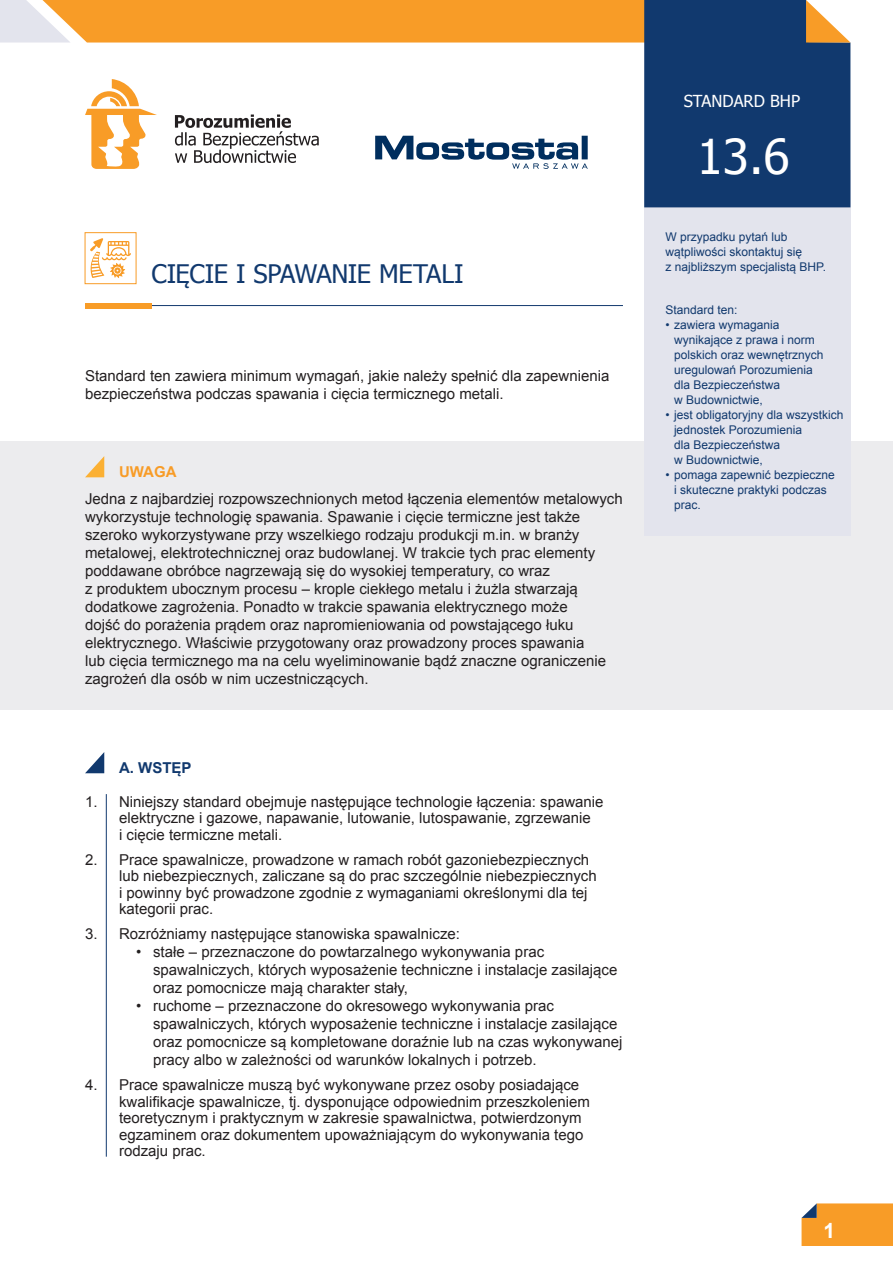
<style>
.page{position:relative;width:893px;height:1263px;background:#fff}
.page>*{position:absolute;margin:0;border:0;box-sizing:border-box;transform-origin:0 0}
.t1{font:48px "Tahoma";color:#fff}
.Tytul{font:25.5px "Tahoma";letter-spacing:-.015em;color:#11396e}
.tekst{font:700 21px "Arial";color:#fff}
.t2{font:16.5px "Tahoma";color:#fff}
.tekst-2{font:15px/18px "Arial";color:#231f20}
.Tekst_numerowany{font:15px/16.5px "Arial";color:#231f20}
.Tekst_kropki{font:15px/18px "Arial";color:#231f20}
.Tytulik{font:700 15px "Arial";color:#11396e}
.Uwaga{font:700 15px "Arial";color:#f89c27}
.tekst_wymienianie{font:12px/15px "Arial";color:#11396e}
.tekst-3{font:12px/15px "Arial";color:#11396e}
</style>
<div class="page">
<div style="left:0;top:441px;width:893px;height:268px;background:#ececee"></div>
<svg style="left:85px;top:456px;width:19px;height:21px"></svg>
<svg style="left:85px;top:752px;width:19px;height:21px"></svg>
<hr style="left:151px;top:305px;width:472px;height:1px;background:#11396e">
<div style="left:644px;top:170px;width:206px;height:365px;background:#e3e4ed"></div>
<div style="left:85px;top:303px;width:66px;height:5px;background:#f89c27"></div>
<svg style="left:801px;top:1203px;width:92px;height:43px;background:#f19d32"></svg>
<hr style="left:106px;top:794px;width:1px;height:363px;background:#11396e">
<div style="left:85px;top:232px;width:51px;height:52px;border:1px solid #f89c27"></div>
<svg style="left:90px;top:238px;width:41px;height:40px"></svg>
<svg style="left:0;top:0;width:850px;height:207px"></svg>
<p class="Tytul" style="left:151px;top:257px;width:314px">CIĘCIE I SPAWANIE METALI</p>
<p class="tekst-2" style="left:85px;top:367px;width:526px">Standard ten zawiera minimum wymagań, jakie należy spełnić dla zapewnienia bezpieczeństwa podczas spawania i cięcia termicznego metali.</p>
<p class="Uwaga" style="left:119px;top:462px;width:59px">UWAGA</p>
<p class="tekst-2" style="left:85px;top:490px;width:539px">Jedna z najbardziej rozpowszechnionych metod łączenia elementów metalowych wykorzystuje technologię spawania. Spawanie i cięcie termiczne jest także szeroko wykorzystywane przy wszelkiego rodzaju produkcji m.in. w branży metalowej, elektrotechnicznej oraz budowlanej. W trakcie tych prac elementy poddawane obróbce nagrzewają się do wysokiej temperatury, co wraz<br>z produktem ubocznym procesu – krople ciekłego metalu i żużla stwarzają dodatkowe zagrożenia. Ponadto w trakcie spawania elektrycznego może<br>dojść do porażenia prądem oraz napromieniowania od powstającego łuku elektrycznego. Właściwie przygotowany oraz prowadzony proces spawania<br>lub cięcia termicznego ma na celu wyeliminowanie bądź znaczne ograniczenie zagrożeń dla osób w nim uczestniczących.</p>
<p class="Tytulik" style="left:119px;top:758px;width:74px">A. WSTĘP</p>
<p class="Tekst_numerowany" style="left:119px;top:793px;width:486px;text-indent:-34px">1. Niniejszy standard obejmuje następujące technologie łączenia: spawanie elektryczne i gazowe, napawanie, lutowanie, lutospawanie, zgrzewanie<br>i cięcie termiczne metali.</p>
<p class="Tekst_numerowany" style="left:119px;top:851px;width:479px;text-indent:-34px">2. Prace spawalnicze, prowadzone w ramach robót gazoniebezpiecznych lub niebezpiecznych, zaliczane są do prac szczególnie niebezpiecznych i powinny być prowadzone zgodnie z wymaganiami określonymi dla tej kategorii prac.</p>
<p class="Tekst_numerowany" style="left:85px;top:926px;width:376px">3. Rozróżniamy następujące stanowiska spawalnicze:</p>
<p class="Tekst_kropki" style="left:153px;top:943px;width:466px;text-indent:-17px">• stałe – przeznaczone do powtarzalnego wykonywania prac spawalniczych, których wyposażenie techniczne i instalacje zasilające oraz pomocnicze mają charakter stały,</p>
<p class="Tekst_kropki" style="left:153px;top:997px;width:471px;text-indent:-17px">• ruchome – przeznaczone do okresowego wykonywania prac spawalniczych, których wyposażenie techniczne i instalacje zasilające oraz pomocnicze są kompletowane doraźnie lub na czas wykonywanej pracy albo w zależności od warunków lokalnych i potrzeb.</p>
<p class="Tekst_numerowany" style="left:119px;top:1077px;width:472px;text-indent:-34px">4. Prace spawalnicze muszą być wykonywane przez osoby posiadające kwalifikacje spawalnicze, tj. dysponujące odpowiednim przeszkoleniem teoretycznym i praktycznym w zakresie spawalnictwa, potwierdzonym egzaminem oraz dokumentem upoważniającym do wykonywania tego rodzaju prac.</p>
<p class="t2" style="left:684px;top:90px;width:118px">STANDARD BHP</p>
<p class="t1" style="left:697px;top:124px;width:95px">13.6</p>
<p class="tekst-3" style="left:665px;top:229px;width:162px">W przypadku pytań lub wątpliwości skontaktuj się<br>z najbliższym specjalistą BHP.</p>
<p class="tekst-3" style="left:665px;top:302px;width:74px">Standard ten:</p>
<p class="tekst_wymienianie" style="left:674px;top:317px;width:151px;text-indent:-9px">• zawiera wymagania wynikające z prawa i norm polskich oraz wewnętrznych uregulowań Porozumienia dla Bezpieczeństwa<br>w Budownictwie,</p>
<p class="tekst_wymienianie" style="left:674px;top:407px;width:171px;text-indent:-9px">• jest obligatoryjny dla wszystkich jednostek Porozumienia<br>dla Bezpieczeństwa<br>w Budownictwie,</p>
<p class="tekst_wymienianie" style="left:674px;top:467px;width:162px;text-indent:-9px">• pomaga zapewnić bezpieczne i skuteczne praktyki podczas prac.</p>
<p class="tekst" style="left:823px;top:1217px;width:13px">1</p>
</div>
